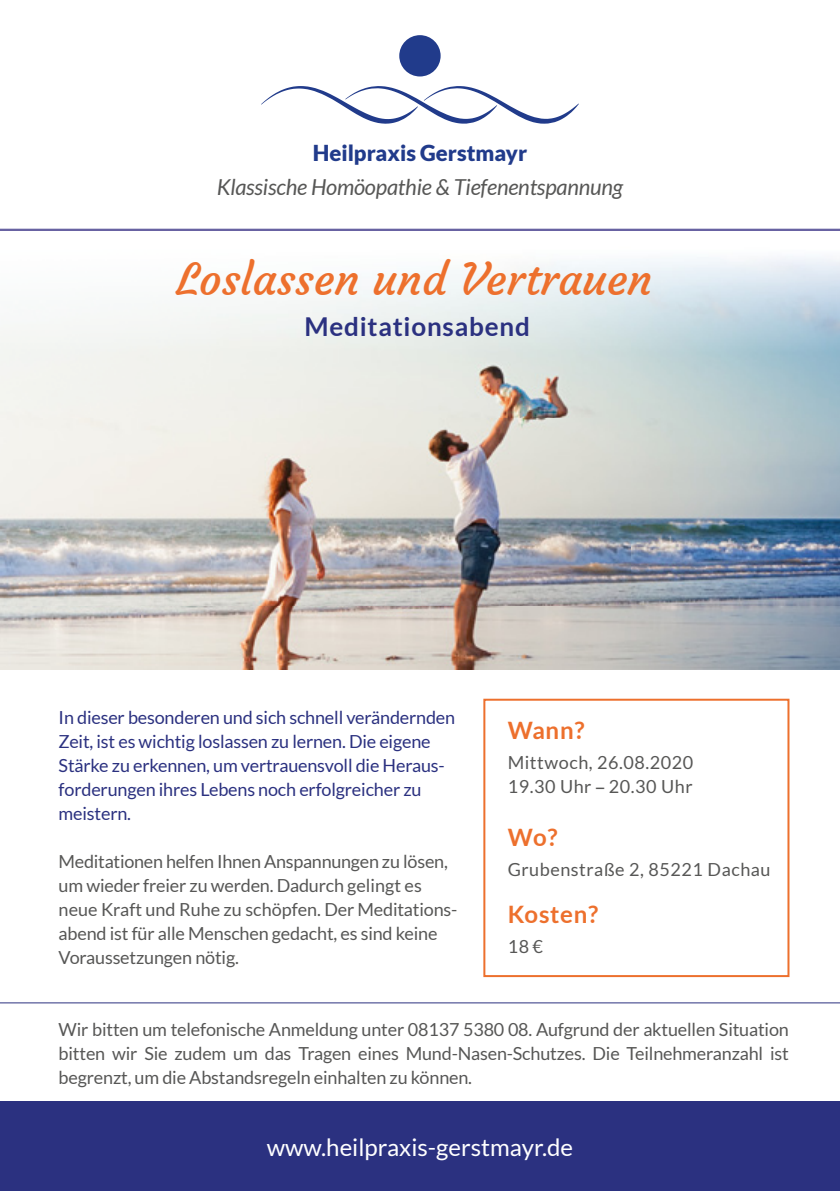
<style>
.page{position:relative;width:840px;height:1191px;background:#fff}
.page>*{position:absolute;margin:0;border:0;box-sizing:border-box;transform-origin:0 0}
.t1{font:44px "Courgette";color:#ed702d}
.t2{font:700 26px "Lato";letter-spacing:.03em;color:#2b3180}
.t3{font:24px "Lato";color:#fff}
.t4{font:700 24px "Lato";letter-spacing:.03em;color:#ed702d}
.t5{font:italic 22px "Lato";letter-spacing:-.01em;color:#575756}
.t6{font:900 22px "Lato";color:#213b8b}
.t7{font:18px/24px "Lato";letter-spacing:-.01em;color:#575756}
.t8{font:18px/24px "Lato";letter-spacing:-.01em;color:#2b3180}
.t9{font:18px/24px "Lato";letter-spacing:.03em;color:#575756}
.s1{font-family:"Arial Narrow"}
</style>
<div class="page">
<hr style="left:0;top:1002px;width:839px;height:1px;background:#2b3180">
<img style="left:0;top:256px;width:839px;height:413px">
<div style="left:483px;top:698px;width:306px;height:279px;border:2px solid #ed702d"></div>
<div style="left:0;top:1101px;width:839px;height:90px;background:#2b3180"></div>
<hr style="left:0;top:229px;width:839px;height:2px;background:#6862a2">
<svg style="left:261px;top:86px;width:317px;height:38px"></svg>
<div style="left:399px;top:35px;width:41px;height:41px;background:#213b8b;border-radius:50%"></div>
<p class="t6" style="left:312px;top:140px;width:216px">Heilpraxis Gerstmayr</p>
<p class="t5" style="left:217px;top:175px;width:407px">Klassische Homöopathie &amp; Tiefenentspannung</p>
<h1 class="t1" style="left:176px;top:251px;width:477px">Loslassen und Vertrauen</h1>
<h2 class="t2" style="left:304px;top:311px;width:227px">Meditationsabend</h2>
<p class="t8" style="left:59px;top:705px;width:398px">In dieser besonderen und sich schnell verändernden Zeit, ist es wichtig loslassen zu lernen. Die eigene Stärke zu erkennen, um vertrauensvoll die Heraus&shy;forderungen ihres Lebens noch erfolgreicher zu meistern.</p>
<p class="t7" style="left:59px;top:849px;width:400px">Meditationen helfen Ihnen Anspannungen zu lösen, um wieder freier zu werden. Dadurch gelingt es neue Kraft und Ruhe zu schöpfen. Der Meditations&shy;abend ist für alle Menschen gedacht, es sind keine Voraussetzungen nötig.</p>
<h3 class="t4" style="left:507px;top:716px;width:78px">Wann?</h3>
<p class="t9" style="left:507px;top:750px;width:187px">Mittwoch, 26.08.2020<br>19.30 Uhr <span class="s1">–</span> 20.30 Uhr</p>
<h3 class="t4" style="left:507px;top:823px;width:51px">Wo?</h3>
<p class="t9" style="left:507px;top:857px;width:264px">Grubenstraße 2, 85221 Dachau</p>
<h3 class="t4" style="left:507px;top:900px;width:92px">Kosten?</h3>
<p class="t7" style="left:507px;top:934px;width:37px">18 €</p>
<p class="t7" style="left:59px;top:1017px;width:731px;text-align:justify">Wir bitten um telefonische Anmeldung unter 08137 5380 08. Aufgrund der aktuellen Situation bitten wir Sie zudem um das Tragen eines Mund-Nasen-Schutzes. Die Teilnehmeranzahl ist begrenzt, um die Abstandsregeln einhalten zu können.</p>
<h3 class="t3" style="left:266px;top:1134px;width:308px">www.heilpraxis-gerstmayr.de</h3>
</div>
